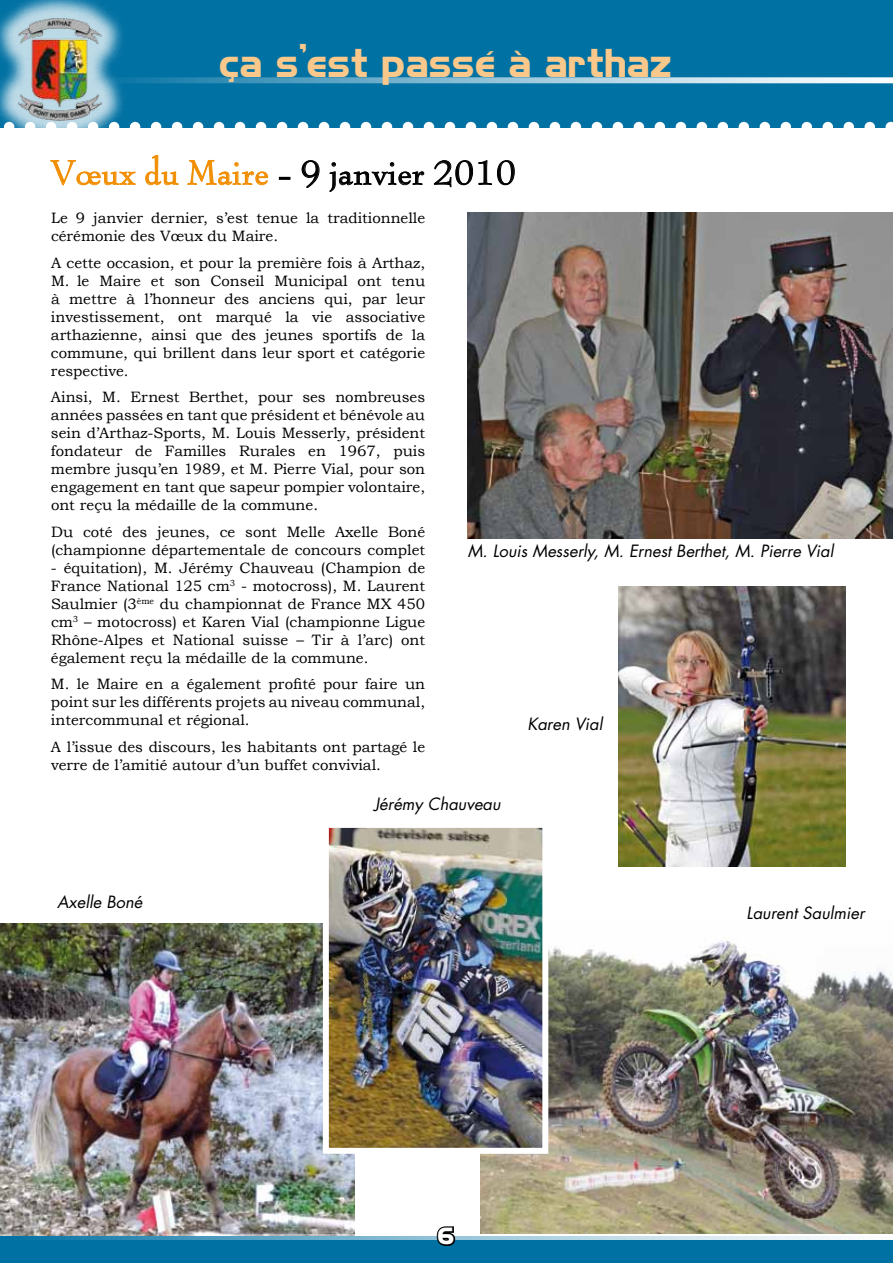
<style>
.page{position:relative;width:893px;height:1263px;background:#fff}
.page>*{position:absolute;margin:0;border:0;box-sizing:border-box;transform-origin:0 0}
.t1{font:37.5px "Bernhard Modern";color:#000}
.t2{font:36px "Hancock Park Bold Laser";color:#fac88b}
.t3{font:21px "Hancock Park Bold Laser";color:#fff}
.t4{font:italic 16.5px "Futura";color:#000}
.t5{font:15px/18px "Bookman Old Style";color:#000;text-align:justify}
.s1{color:#f18e00}
</style>
<div class="page">
<img style="left:0;top:923px;width:354px;height:311px">
<div style="left:0;top:0;width:893px;height:127px;background:#0071a3"></div>
<svg style="left:126px;top:122px;width:767px;height:6px"></svg>
<div style="left:0;top:1236px;width:893px;height:27px;background:#0071a3"></div>
<svg style="left:126px;top:77px;width:767px;height:6px;background:#8abdd4"></svg>
<svg style="left:0;top:1234px;width:893px;height:6px"></svg>
<div style="left:0;top:0;width:126px;height:146px;background:#fff;opacity:.75"></div>
<img style="left:17px;top:17px;width:84px;height:103px">
<svg style="left:435px;top:1226px;width:23px;height:20px"></svg>
<svg style="left:50px;top:159px;width:86px;height:27px"></svg>
<svg style="left:145px;top:154px;width:34px;height:32px"></svg>
<svg style="left:187px;top:159px;width:81px;height:27px"></svg>
<svg style="left:279px;top:177px;width:11px;height:3px"></svg>
<svg style="left:301px;top:160px;width:19px;height:28px"></svg>
<svg style="left:329px;top:162px;width:96px;height:30px"></svg>
<svg style="left:433px;top:160px;width:82px;height:28px"></svg>
<img style="left:481px;top:937px;width:412px;height:297px">
<img style="left:619px;top:587px;width:226px;height:279px">
<img style="left:468px;top:213px;width:425px;height:325px">
<img style="left:330px;top:829px;width:211px;height:318px">
<div style="left:323px;top:822px;width:225px;height:332px;border:6px solid #fff"></div>
<h2 class="t2" style="left:220px;top:39px;width:455px">ça s’est passé à arthaz</h2>
<h1 class="t1" style="left:51px;top:149px;width:467px"><span class="s1">Vœux du Maire</span> - 9 janvier 2010</h1>
<p class="t5" style="left:51px;top:209px;width:376px">Le 9 janvier dernier, s’est tenue la traditionnelle cérémonie des Vœux du Maire.</p>
<p class="t5" style="left:51px;top:254px;width:376px">A cette occasion, et pour la première fois à Arthaz, M. le Maire et son Conseil Municipal ont tenu à mettre à l’honneur des anciens qui, par leur investissement, ont marqué la vie associative arthazienne, ainsi que des jeunes sportifs de la commune, qui brillent dans leur sport et catégorie respective.</p>
<p class="t5" style="left:51px;top:388px;width:376px">Ainsi, M. Ernest Berthet, pour ses nombreuses années passées en tant que président et bénévole au sein d’Arthaz-Sports, M. Louis Messerly, président fondateur de Familles Rurales en 1967, puis membre jusqu’en 1989, et M. Pierre Vial, pour son engagement en tant que sapeur pompier volontaire, ont reçu la médaille de la commune.</p>
<p class="t5" style="left:51px;top:523px;width:376px">Du coté des jeunes, ce sont Melle Axelle Boné (championne départementale de concours complet</p>
<p class="t5" style="left:51px;top:559px;width:376px">- équitation), M. Jérémy Chauveau (Champion de France National 125 cm<sup>3</sup> - motocross), M. Laurent Saulmier (3<sup>ème</sup> du championnat de France MX 450 cm<sup>3</sup> – motocross) et Karen Vial (championne Ligue Rhône-Alpes et National suisse – Tir à l’arc) ont également reçu la médaille de la commune.</p>
<p class="t5" style="left:51px;top:675px;width:376px">M. le Maire en a également profité pour faire un point sur les différents projets au niveau communal, intercommunal et régional.</p>
<p class="t5" style="left:51px;top:738px;width:376px">A l’issue des discours, les habitants ont partagé le verre de l’amitié autour d’un buffet convivial.</p>
<p class="t4" style="left:468px;top:540px;width:367px">M. Louis Messerly, M. Ernest Berthet, M. Pierre Vial</p>
<p class="t4" style="left:527px;top:713px;width:77px">Karen Vial</p>
<p class="t4" style="left:57px;top:891px;width:87px">Axelle Boné</p>
<p class="t4" style="left:374px;top:793px;width:128px">Jérémy Chauveau</p>
<h3 class="t3" style="left:438px;top:1222px;width:18px">6</h3>
<p class="t4" style="left:747px;top:902px;width:120px">Laurent Saulmier</p>
</div>
